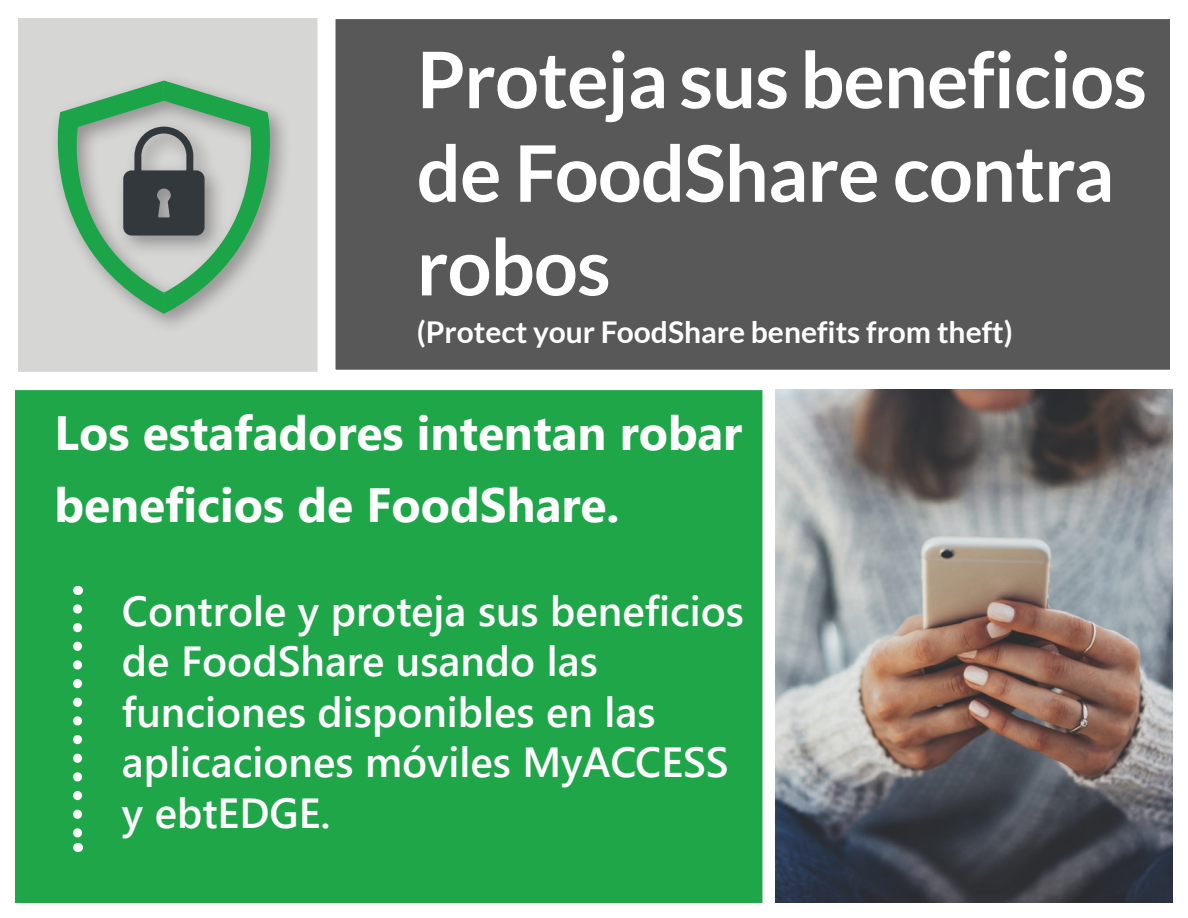
<style>
.page{position:relative;width:1188px;height:918px;background:#fff}
.page>*{position:absolute;margin:0;border:0;box-sizing:border-box;transform-origin:0 0}
.t1{font:700 78px/93.6px "Lato";letter-spacing:-.01em;color:#fff}
.t2{font:700 48px/72px "Segoe UI";color:#fff}
.t3{font:600 42px/50.4px "Segoe UI";color:#fff}
.t4{font:700 30px "Lato";color:#fff}
</style>
<div class="page">
<div style="left:9px;top:9px;width:1170px;height:372px;background:#d6d6d5"></div>
<div style="left:0;top:0;width:1188px;height:390px;border:18px solid #fff"></div>
<div style="left:8px;top:383px;width:1172px;height:527px;background:#1fa649"></div>
<div style="left:0;top:375px;width:1188px;height:543px;border:15px solid #fff"></div>
<div style="left:48px;top:72px;width:245px;height:263px;background:#231f20;opacity:.4"></div>
<svg style="left:54px;top:81px;width:220px;height:233px"></svg>
<div style="left:327px;top:10px;width:852px;height:369px;background:#585858"></div>
<div style="left:318px;top:1px;width:870px;height:387px;border:18px solid #fff"></div>
<div style="left:762px;top:373px;width:426px;height:545px;border:15px solid #fff"></div>
<img style="left:775px;top:390px;width:398px;height:513px">
<svg style="left:73px;top:609px;width:9px;height:243px"></svg>
<p class="t1" style="left:417px;top:32px;width:732px">Proteja sus beneficios de FoodShare contra robos</p>
<p class="t4" style="left:417px;top:315px;width:597px">(Protect your FoodShare benefits from theft)</p>
<p class="t2" style="left:54px;top:393px;width:689px">Los estafadores intentan robar beneficios de FoodShare.</p>
<p class="t3" style="left:122px;top:582px;width:624px">Controle y proteja sus beneficios de FoodShare usando las funciones disponibles en las aplicaciones móviles MyACCESS y ebtEDGE.</p>
</div>
